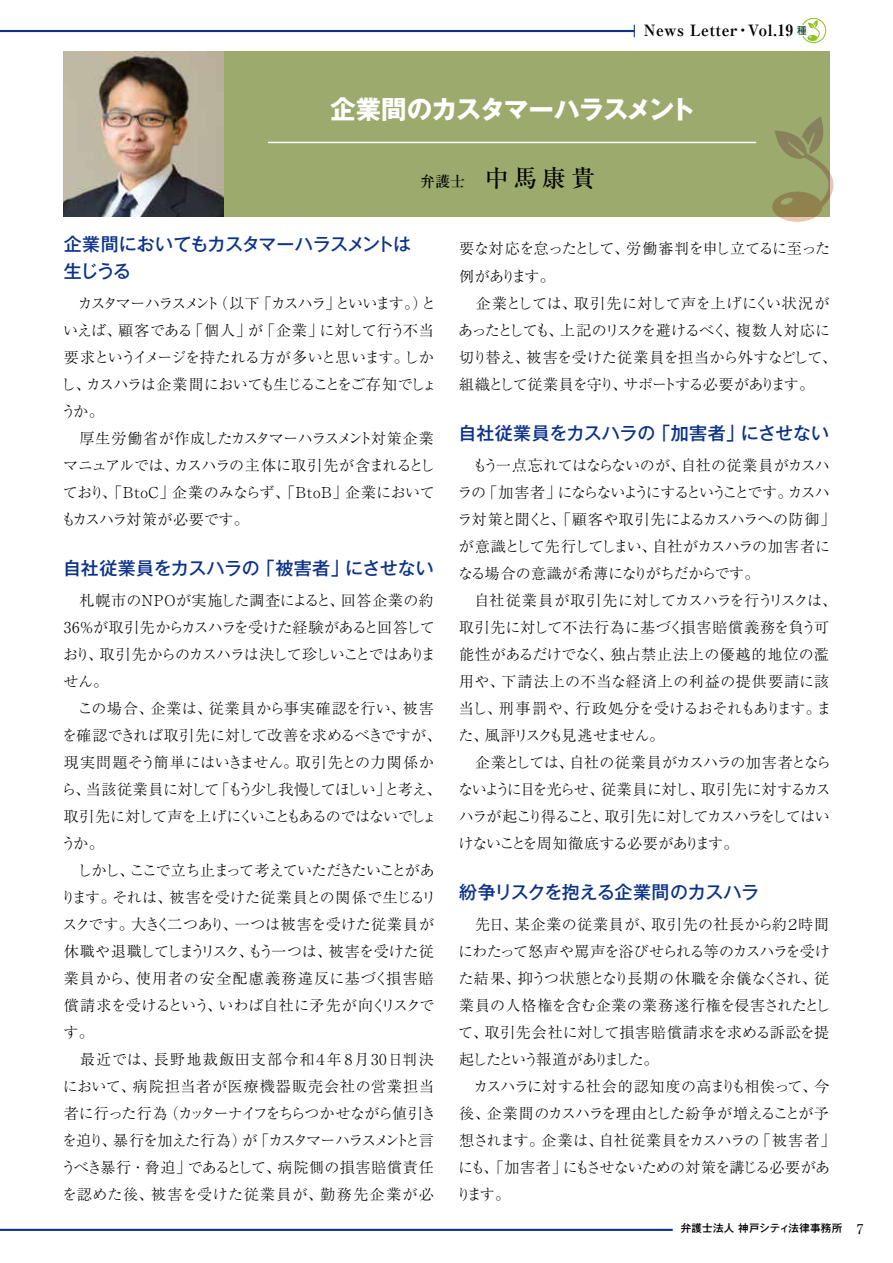
<style>
.page{position:relative;width:893px;height:1263px;background:#fff}
.page>*{position:absolute;margin:0;border:0;box-sizing:border-box;transform-origin:0 0}
.t1{font:700 25.5px "Gothic MB101 Pr 6 N";letter-spacing:-.035em;color:#fff}
.t2{font:500 24px "Ryumin Pr 6 N";color:#000}
.t3{font:500 18px "Gothic MB101 Pr 6 N";letter-spacing:-.015em;color:#0c3388}
.t4{font:500 18px/27px "Gothic MB101 Pr 6 N";letter-spacing:-.04em;color:#0c3388}
.t5{font:700 expanded 15.6px "Ryumin Pr 6 N";letter-spacing:.025em;color:#000}
.t6{font:300 15px/27px "Ryumin Pr 6 N";letter-spacing:-.03em;color:#000}
.t7{font:300 15px/27px "Ryumin Pr 6 N";letter-spacing:-.05em;color:#000}
.t8{font:500 10.5px "Gothic MB101 Pr 6 N";letter-spacing:.025em;color:#000}
.s1{font-family:"UD Shin M Go Pr 6 N";font-weight:500;font-stretch:normal;font-size:9.6px;color:#114b2e}
.s2{font-size:15px}
.s3{font-family:"Ryumin Pr 6 N";font-weight:400;font-size:13.5px}
</style>
<div class="page">
<hr style="left:0;top:1229px;width:673px;height:2px;background:#0c3388">
<svg style="left:634px;top:25px;width:1px;height:12px"></svg>
<hr style="left:0;top:30px;width:634px;height:2px;background:#0c3388">
<svg style="left:802px;top:17px;width:25px;height:27px"></svg>
<div style="left:177px;top:51px;width:652px;height:165px;background:#9daa6d"></div>
<hr style="left:268px;top:142px;width:488px;height:1px;background:#fff">
<img style="left:64px;top:51px;width:159px;height:165px">
<svg style="left:772px;top:116px;width:62px;height:106px"></svg>
<p class="t5" style="left:644px;top:18px;width:164px">News Letter・Vol.19 <span class="s1">種</span></p>
<h1 class="t1" style="left:330px;top:88px;width:367px">企業間のカスタマーハラスメント</h1>
<h2 class="t2" style="left:420px;top:159px;width:176px"><span class="s2">弁護士</span> 中馬康貴</h2>
<p class="t4" style="left:64px;top:230px;width:349px">企業間においてもカスタマーハラスメントは生じうる</p>
<p class="t7" style="left:61px;top:288px;width:378px">　カスタマーハラスメント（以下「カスハラ」といいます。）といえば、顧客である「個人」が「企業」に対して行う不当要求というイメージを持たれる方が多いと思います。しかし、カスハラは企業間においても生じることをご存知でしょうか。<br>　厚生労働省が作成したカスタマーハラスメント対策企業マニュアルでは、カスハラの主体に取引先が含まれるとしており、「BtoC」企業のみならず、「BtoB」企業においてもカスハラ対策が必要です。</p>
<p class="t3" style="left:63px;top:553px;width:372px">自社従業員をカスハラの「被害者」にさせない</p>
<p class="t6" style="left:61px;top:585px;width:382px">　札幌市のＮＰＯが実施した調査によると、回答企業の約<br>36％が取引先からカスハラを受けた経験があると回答しており、取引先からのカスハラは決して珍しいことではありません。<br>　この場合、企業は、従業員から事実確認を行い、被害を確認できれば取引先に対して改善を求めるべきですが、現実問題そう簡単にはいきません。取引先との力関係から、当該従業員に対して「もう少し我慢してほしい」と考え、取引先に対して声を上げにくいこともあるのではないでしょうか。<br>　しかし、ここで立ち止まって考えていただきたいことがあります。それは、被害を受けた従業員との関係で生じるリスクです。大きく二つあり、一つは被害を受けた従業員が休職や退職してしまうリスク、もう一つは、被害を受けた従業員から、使用者の安全配慮義務違反に基づく損害賠償請求を受けるという、いわば自社に矛先が向くリスクです。<br>　最近では、長野地裁飯田支部令和４年 8月30日判決において、病院担当者が医療機器販売会社の営業担当者に行った行為（カッターナイフをちらつかせながら値引きを迫り、暴行を加えた行為）が「カスタマーハラスメントと言うべき暴行・脅迫」であるとして、病院側の損害賠償責任を認めた後、被害を受けた従業員が、勤務先企業が必</p>
<p class="t6" style="left:458px;top:234px;width:380px">要な対応を怠ったとして、労働審判を申し立てるに至った例があります。<br>　企業としては、取引先に対して声を上げにくい状況があったとしても、上記のリスクを避けるべく、複数人対応に切り替え、被害を受けた従業員を担当から外すなどして、組織として従業員を守り、サポートする必要があります。</p>
<p class="t3" style="left:459px;top:418px;width:372px">自社従業員をカスハラの「加害者」にさせない</p>
<p class="t6" style="left:457px;top:450px;width:381px">　もう一点忘れてはならないのが、自社の従業員がカスハラの「加害者」にならないようにするということです。カスハラ対策と聞くと、「顧客や取引先によるカスハラへの防御」が意識として先行してしまい、自社がカスハラの加害者になる場合の意識が希薄になりがちだからです。<br>　自社従業員が取引先に対してカスハラを行うリスクは、取引先に対して不法行為に基づく損害賠償義務を負う可能性があるだけでなく、独占禁止法上の優越的地位の濫用や、下請法上の不当な経済上の利益の提供要請に該当し、刑事罰や、行政処分を受けるおそれもあります。また、風評リスクも見逃せません。<br>　企業としては、自社の従業員がカスハラの加害者とならないように目を光らせ、従業員に対し、取引先に対するカスハラが起こり得ること、取引先に対してカスハラをしてはいけないことを周知徹底する必要があります。</p>
<p class="t3" style="left:459px;top:877px;width:301px">紛争リスクを抱える企業間のカスハラ</p>
<p class="t6" style="left:456px;top:909px;width:381px">　先日、某企業の従業員が、取引先の社長から約２時間にわたって怒声や罵声を浴びせられる等のカスハラを受けた結果、抑うつ状態となり長期の休職を余儀なくされ、従業員の人格権を含む企業の業務遂行権を侵害されたとして、取引先会社に対して損害賠償請求を求める訴訟を提起したという報道がありました。<br>　カスハラに対する社会的認知度の高まりも相俟って、今後、企業間のカスハラを理由とした紛争が増えることが予想されます。企業は、自社従業員をカスハラの「被害者」にも、「加害者」にもさせないための対策を講じる必要があります。</p>
<p class="t8" style="left:681px;top:1219px;width:184px">弁護士法人 神戸シティ法律事務所 <span class="s3">7</span></p>
</div>
